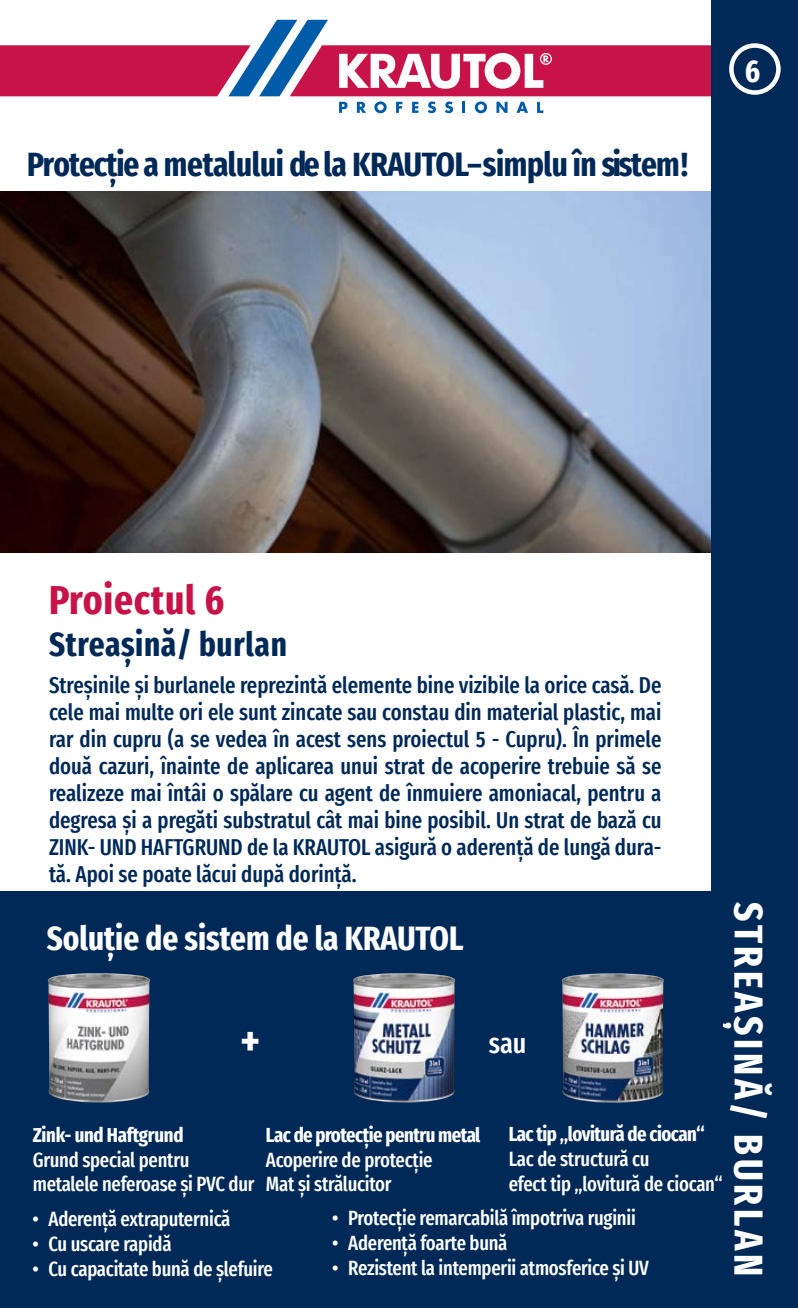
<style>
.page{position:relative;width:798px;height:1308px;background:#fff}
.page>*{position:absolute;margin:0;border:0;box-sizing:border-box;transform-origin:0 0}
.t1{font:700 extra-condensed 44.1px "Fira Sans";color:#fff}
.t2{font:700 extra-condensed 40.5px "Fira Sans";letter-spacing:.09em;color:#fff}
.t3{font:700 extra-condensed 40.5px "Fira Sans";letter-spacing:.02em;color:#c71347}
.t4{font:700 extra-condensed 33.75px "Fira Sans";letter-spacing:-.01em;color:#002958}
.t5{font:700 extra-condensed 33.75px "Fira Sans";color:#fff}
.t6{font:700 extra-condensed 33.75px "Fira Sans";letter-spacing:.02em;color:#002958}
.t7{font:700 extra-condensed 31.5px "Fira Sans";color:#fff}
.t8{font:500 extra-condensed 28.35px "Fira Sans";color:#fff}
.t9{font:500 extra-condensed 22.5px/27px "Fira Sans";color:#002958;text-align:justify}
.t10{font:500 extra-condensed 20.25px/24.8px "Fira Sans";letter-spacing:-.01em;color:#fff}
.t11{font:700 extra-condensed 20.25px "Fira Sans";letter-spacing:-.025em;color:#fff}
</style>
<div class="page">
<svg style="left:0;top:20px;width:711px;height:93px"></svg>
<img style="left:0;top:191px;width:711px;height:361px">
<div style="left:711px;top:0;width:86px;height:1307px;background:#002958"></div>
<div style="left:728px;top:43px;width:52px;height:52px;border:4px solid #fff;border-radius:50%"></div>
<div style="left:0;top:891px;width:722px;height:416px;background:#002958"></div>
<img style="left:48px;top:973px;width:102px;height:129px">
<img style="left:561px;top:973px;width:102px;height:129px">
<img style="left:353px;top:973px;width:102px;height:129px">
<h3 class="t4" style="left:27px;top:136px;width:662px">Protecţie a metalului de la KRAUTOL – simplu în sistem!</h3>
<h3 class="t7" style="left:744px;top:45px;width:17px">6</h3>
<h2 class="t3" style="left:49px;top:566px;width:177px">Proiectul 6</h2>
<h3 class="t6" style="left:49px;top:616px;width:239px">Streaşină/ burlan</h3>
<p class="t9" style="left:49px;top:671px;width:613px">Streşinile şi burlanele reprezintă elemente bine vizibile la orice casă. De cele mai multe ori ele sunt zincate sau constau din material plastic, mai rar din cupru (a se vedea în acest sens proiectul 5 - Cupru). În primele două cazuri, înainte de aplicarea unui strat de acoperire trebuie să se realizeze mai întâi o spălare cu agent de înmuiere amoniacal, pentru a degresa şi a pregăti substratul cât mai bine posibil. Un strat de bază cu ZINK- UND HAFTGRUND de la KRAUTOL asigură o aderenţă de lungă dura&shy;tă. Apoi se poate lăcui după dorinţă.</p>
<h2 class="t2" style="left:782px;top:902px;width:375px;rotate:90deg">STREAŞINĂ/ BURLAN</h2>
<h3 class="t5" style="left:47px;top:910px;width:418px">Soluţie de sistem de la KRAUTOL</h3>
<h1 class="t1" style="left:240px;top:1004px;width:21px">+</h1>
<p class="t8" style="left:488px;top:1020px;width:39px">sau</p>
<p class="t11" style="left:508px;top:1117px;width:197px">Lac tip „lovitură de ciocan“</p>
<p class="t10" style="left:508px;top:1145px;width:215px">Lac de structură cu<br>efect tip „lovitură de ciocan“</p>
<p class="t11" style="left:33px;top:1117px;width:152px">Zink- und Haftgrund</p>
<p class="t10" style="left:33px;top:1146px;width:223px">Grund special pentru metalele neferoase şi PVC dur</p>
<p class="t11" style="left:266px;top:1117px;width:216px">Lac de protecţie pentru metal</p>
<p class="t10" style="left:266px;top:1146px;width:168px">Acoperire de protecţie<br>Mat şi strălucitor</p>
<p class="t10" style="left:332px;top:1205px;width:305px">• Protecţie remarcabilă împotriva ruginii</p>
<p class="t10" style="left:332px;top:1229px;width:177px">• Aderenţă foarte bună</p>
<p class="t10" style="left:332px;top:1254px;width:318px">• Rezistent la intemperii atmosferice şi UV</p>
<p class="t10" style="left:33px;top:1205px;width:199px">• Aderenţă extraputernică</p>
<p class="t10" style="left:33px;top:1230px;width:140px">• Cu uscare rapidă</p>
<p class="t10" style="left:33px;top:1255px;width:242px">• Cu capacitate bună de şlefuire</p>
</div>
